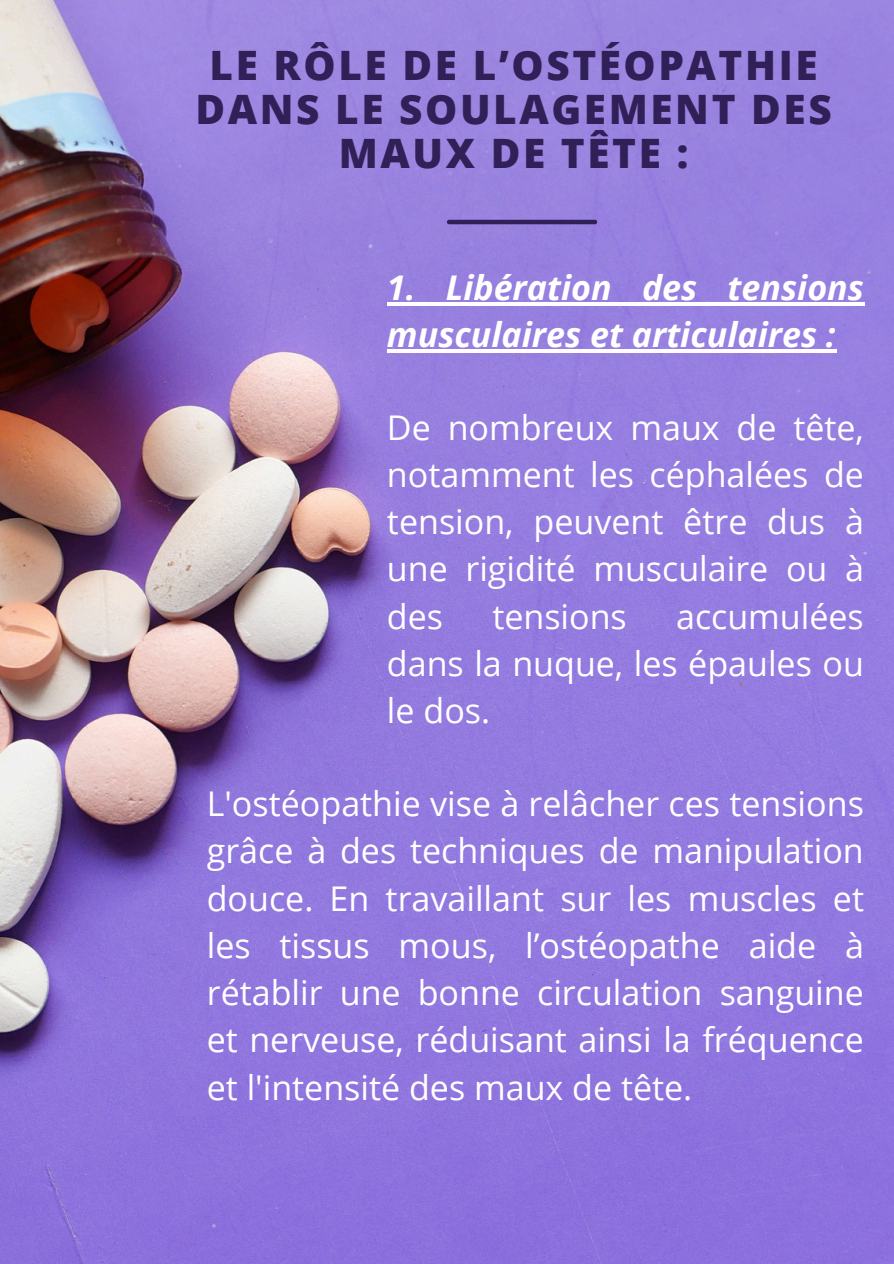
<style>
.page{position:relative;width:894px;height:1264px;background:#fff}
.page>*{position:absolute;margin:0;border:0;box-sizing:border-box;transform-origin:0 0}
.t1{font:800 40.5px/43.8px "Open Sans";letter-spacing:.065em;color:#312057;text-align:center}
.t2{font:34.05px/47.2px "Open Sans";color:#fff;text-align:justify}
.t3{font:italic 700 34.05px/47.2px "Open Sans";color:#fff}
</style>
<div class="page">
<img style="left:0;top:0;width:893px;height:1263px">
<hr style="left:449px;top:220px;width:145px;height:4px;background:#312057">
<hr style="left:387px;top:302px;width:476px;height:3px;background:#fff">
<hr style="left:387px;top:349px;width:448px;height:3px;background:#fff">
<h1 class="t1" style="left:195px;top:43px;width:637px">LE RÔLE DE L’OSTÉOPATHIE<br>DANS LE SOULAGEMENT DES<br>MAUX DE TÊTE :</h1>
<p class="t3" style="left:387px;top:263px;width:478px">1. Libération des tensions musculaires et articulaires :</p>
<p class="t2" style="left:387px;top:403px;width:478px">De nombreux maux de tête, notamment les céphalées de tension, peuvent être dus à une rigidité musculaire ou à des</p>
<p class="t2" style="left:387px;top:592px;width:478px;text-indent:289px">accumulées dans la nuque, les épaules ou le dos.</p>
<p class="t2" style="left:492px;top:592px;width:136px">tensions</p>
<h2 class="t2" style="left:207px;top:779px;width:658px">L'ostéopathie vise à relâcher ces tensions grâce à des techniques de manipulation douce. En travaillant sur les muscles et les tissus mous, l’ostéopathe aide à rétablir une bonne circulation sanguine et nerveuse, réduisant ainsi la fréquence et l'intensité des maux de tête.</h2>
</div>
